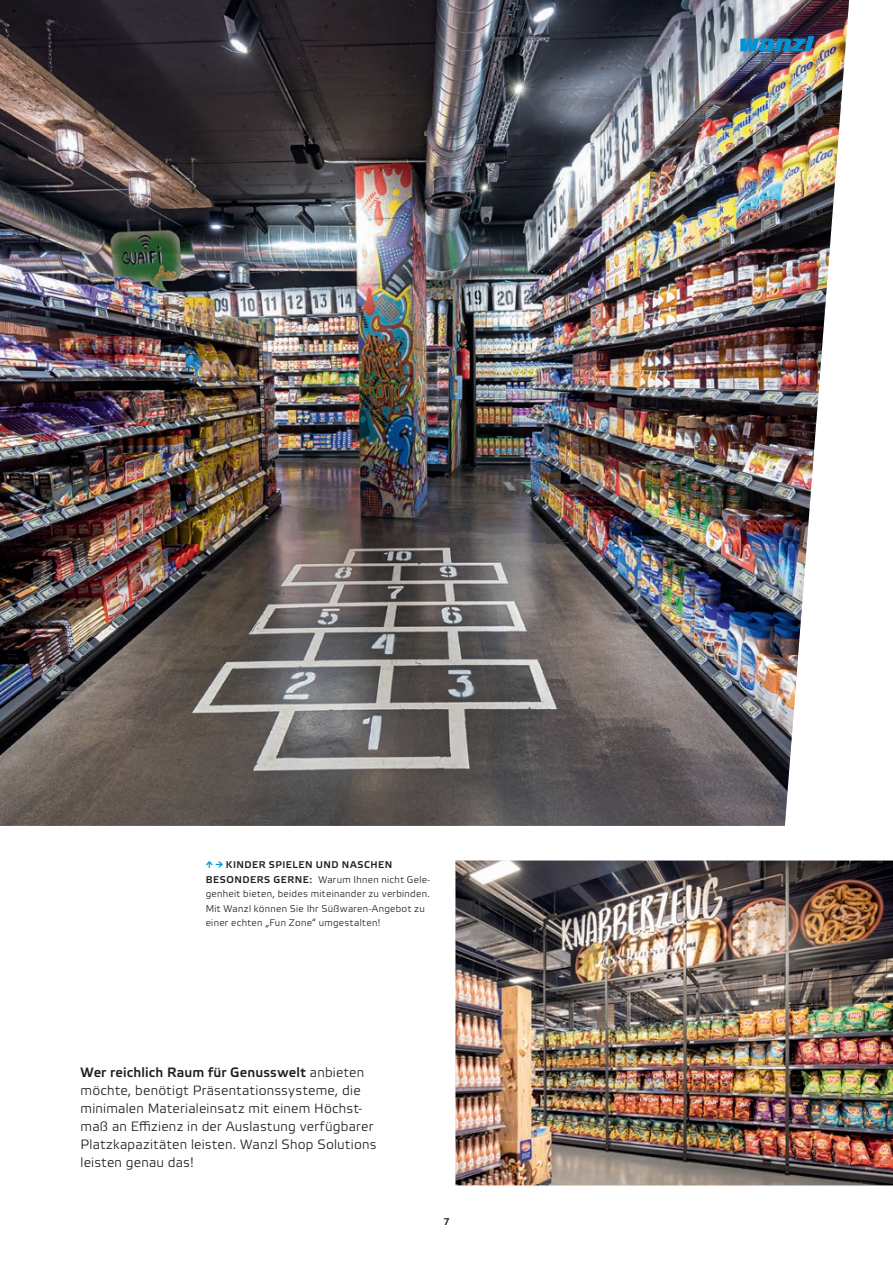
<style>
.page{position:relative;width:893px;height:1263px;background:#fff}
.page>*{position:absolute;margin:0;border:0;box-sizing:border-box;transform-origin:0 0}
.t1{font:300 13.5px/18px "Wanzl Etelka";letter-spacing:.015em;color:#231f20}
.t2{font:300 9.75px/14.4px "Wanzl Etelka";letter-spacing:.03em;color:#231f20}
.t3{font:500 9.75px "Wanzl Etelka";color:#231f20}
.s1{font-weight:500;color:#0093d5}
.s2{font-weight:500}
</style>
<div class="page">
<img style="left:0;top:0;width:849px;height:826px">
<svg style="left:740px;top:36px;width:74px;height:15px"></svg>
<img style="left:455px;top:860px;width:438px;height:325px">
<p class="t2" style="left:206px;top:858px;width:226px"><span class="s1">↑ →</span> <span class="s2">KINDER SPIELEN UND NASCHEN BESONDERS GERNE:</span> Warum Ihnen nicht Gele&shy;genheit bieten, beides miteinander zu verbinden.<br>Mit Wanzl können Sie Ihr Süßwaren-Angebot zu einer echten „Fun Zone“ umgestalten!</p>
<p class="t1" style="left:81px;top:1064px;width:297px"><span class="s2">Wer reichlich Raum für Genusswelt</span> anbieten möchte, benötigt Präsentationssysteme, die minimalen Materialeinsatz mit einem Höchst&shy;maß an Effizienz in der Auslastung verfügbarer Platzkapazitäten leisten. Wanzl Shop Solutions leisten genau das!</p>
<p class="t3" style="left:443px;top:1215px;width:8px">7</p>
</div>
